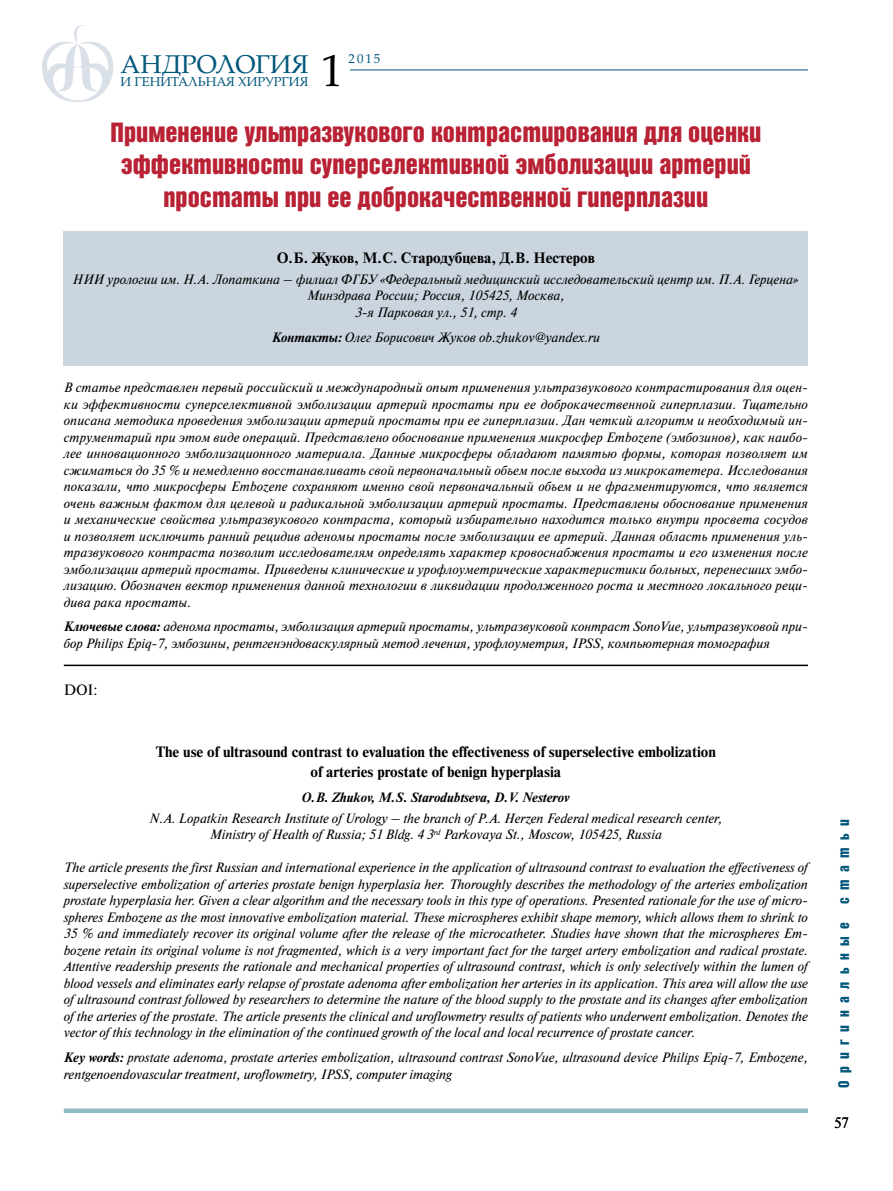
<style>
.page{position:relative;width:893px;height:1191px;background:#fff}
.page>*{position:absolute;margin:0;border:0;box-sizing:border-box;transform-origin:0 0}
.t1{font:45.45px "AG Palatial";color:#000}
.t2{font:27px/32.4px "Bastion Kontrast Alt C";color:#b82234;text-align:center}
.t3{font:25.65px "AG Palatial";color:#00577a}
.t4{font:700 15px/19.5px "Newton C";color:#000;text-align:center}
.t5{font:15px "Bastion Kontrast Alt C";letter-spacing:.5em;color:#00577a}
.t6{font:15px "Newton C";color:#000}
.t7{font:italic 13.5px/16.5px "Newton C";color:#000;text-align:center}
.t8{font:italic 700 13.5px "Newton C";color:#000}
.t9{font:12.9px "AG Palatial";color:#00577a}
.s1{font-weight:700}
</style>
<div class="page">
<svg style="left:42px;top:25px;width:72px;height:77px"></svg>
<hr style="left:350px;top:70px;width:458px;height:1px;background:#00577a">
<div style="left:64px;top:232px;width:744px;height:134px;background:#cbd5df"></div>
<hr style="left:64px;top:664px;width:744px;height:2px;background:#000">
<div style="left:64px;top:1108px;width:744px;height:5px;background:#90bcc3"></div>
<h3 class="t3" style="left:120px;top:49px;width:190px">АНДРОЛОГИЯ</h3>
<p class="t9" style="left:120px;top:74px;width:189px">И ГЕНИТАЛЬНАЯ ХИРУРГИЯ</p>
<h1 class="t1" style="left:321px;top:44px;width:24px">1</h1>
<p class="t9" style="left:349px;top:51px;width:33px">2015</p>
<h2 class="t2" style="left:111px;top:116px;width:652px">Применение ультразвукового контрастирования для оценки эффективности суперселективной эмболизации артерий простаты при ее доброкачественной гиперплазии</h2>
<p class="t4" style="left:277px;top:248px;width:320px">О.Б. Жуков, М.С. Стародубцева, Д.В. Нестеров</p>
<p class="t7" style="left:73px;top:271px;width:728px">НИИ урологии им. Н.А. Лопаткина – филиал ФГБУ «Федеральный медицинский исследовательский центр им. П.А. Герцена»<br>Минздрава России; Россия, 105425, Москва,<br>3-я Парковая ул., 51, стр. 4</p>
<p class="t7" style="left:272px;top:329px;width:330px"><span class="s1">Контакты:</span> Олег Борисович Жуков ob.zhukov@yandex.ru</p>
<p class="t7" style="left:64px;top:379px;width:746px;text-align:justify">В статье представлен первый российский и международный опыт применения ультразвукового контрастирования для оцен&shy;ки эффективности суперселективной эмболизации артерий простаты при ее доброкачественной гиперплазии. Тщательно описана методика проведения эмболизации артерий простаты при ее гиперплазии. Дан четкий алгоритм и необходимый ин&shy;струментарий при этом виде операций. Представлено обоснование применения микросфер Embozene (эмбозинов), как наибо&shy;лее инновационного эмболизационного материала. Данные микросферы обладают памятью формы, которая позволяет им сжиматься до 35 % и немедленно восстанавливать свой первоначальный объем после выхода из микрокатетера. Исследования показали, что микросферы Embozene сохраняют именно свой первоначальный объем и не фрагментируются, что является очень важным фактом для целевой и радикальной эмболизации артерий простаты. Представлены обоснование применения и механические свойства ультразвукового контраста, который избирательно находится только внутри просвета сосудов и позволяет исключить ранний рецидив аденомы простаты после эмболизации ее артерий. Данная область применения уль&shy;тразвукового контраста позволит исследователям определять характер кровоснабжения простаты и его изменения после эмболизации артерий простаты. Приведены клинические и урофлоуметрические характеристики больных, перенесших эмбо&shy;лизацию. Обозначен вектор применения данной технологии в ликвидации продолженного роста и местного локального реци&shy;дива рака простаты.</p>
<p class="t7" style="left:64px;top:618px;width:745px;text-align:left"><span class="s1">Ключевые слова:</span> аденома простаты, эмболизация артерий простаты, ультразвуковой контраст SonoVue, ультразвуковой при&shy;бор Philips Epiq-7, эмбозины, рентгенэндоваскулярный метод лечения, урофлоуметрия, IPSS, компьютерная томография</p>
<p class="t6" style="left:64px;top:682px;width:35px">DOI:</p>
<p class="t4" style="left:156px;top:742px;width:562px">The use of ultrasound contrast to evaluation the effectiveness of superselective embolization of arteries prostate of benign hyperplasia</p>
<p class="t8" style="left:302px;top:790px;width:269px">O.B. Zhukov, M.S. Starodubtseva, D.V. Nesterov</p>
<p class="t7" style="left:149px;top:810px;width:575px">N.A. Lopatkin Research Institute of Urology – the branch of P.A. Herzen Federal medical research center,<br>Ministry of Health of Russia; 51 Bldg. 4 3<sup>rd</sup> Parkovaya St., Moscow, 105425, Russia</p>
<p class="t7" style="left:64px;top:859px;width:746px;text-align:justify">The article presents the first Russian and international experience in the application of ultrasound contrast to evaluation the effectiveness of superselective embolization of arteries prostate benign hyperplasia her. Thoroughly describes the methodology of the arteries embolization prostate hyperplasia her. Given a clear algorithm and the necessary tools in this type of operations. Presented rationale for the use of micro&shy;spheres Embozene as the most innovative embolization material. These microspheres exhibit shape memory, which allows them to shrink to 35 % and immediately recover its original volume after the release of the microcatheter. Studies have shown that the microspheres Em&shy;bozene retain its original volume is not fragmented, which is a very important fact for the target artery embolization and radical prostate.<br>Attentive readership presents the rationale and mechanical properties of ultrasound contrast, which is only selectively within the lumen of blood vessels and eliminates early relapse of prostate adenoma after embolization her arteries in its application. This area will allow the use of ultrasound contrast followed by researchers to determine the nature of the blood supply to the prostate and its changes after embolization of the arteries of the prostate. The article presents the clinical and uroflowmetry results of patients who underwent embolization. Denotes the vector of this technology in the elimination of the continued growth of the local and local recurrence of prostate cancer.</p>
<p class="t7" style="left:64px;top:1049px;width:746px;text-align:left"><span class="s1">Key words:</span> prostate adenoma, prostate arteries embolization, ultrasound contrast SonoVue, ultrasound device Philips Epiq-7, Embozene, rentgenoendovascular treatment, uroflowmetry, IPSS, computer imaging</p>
<p class="t5" style="left:836px;top:1088px;width:271px;rotate:-90deg">Оригинальные статьи</p>
<p class="t6" style="left:834px;top:1114px;width:17px">57</p>
</div>
